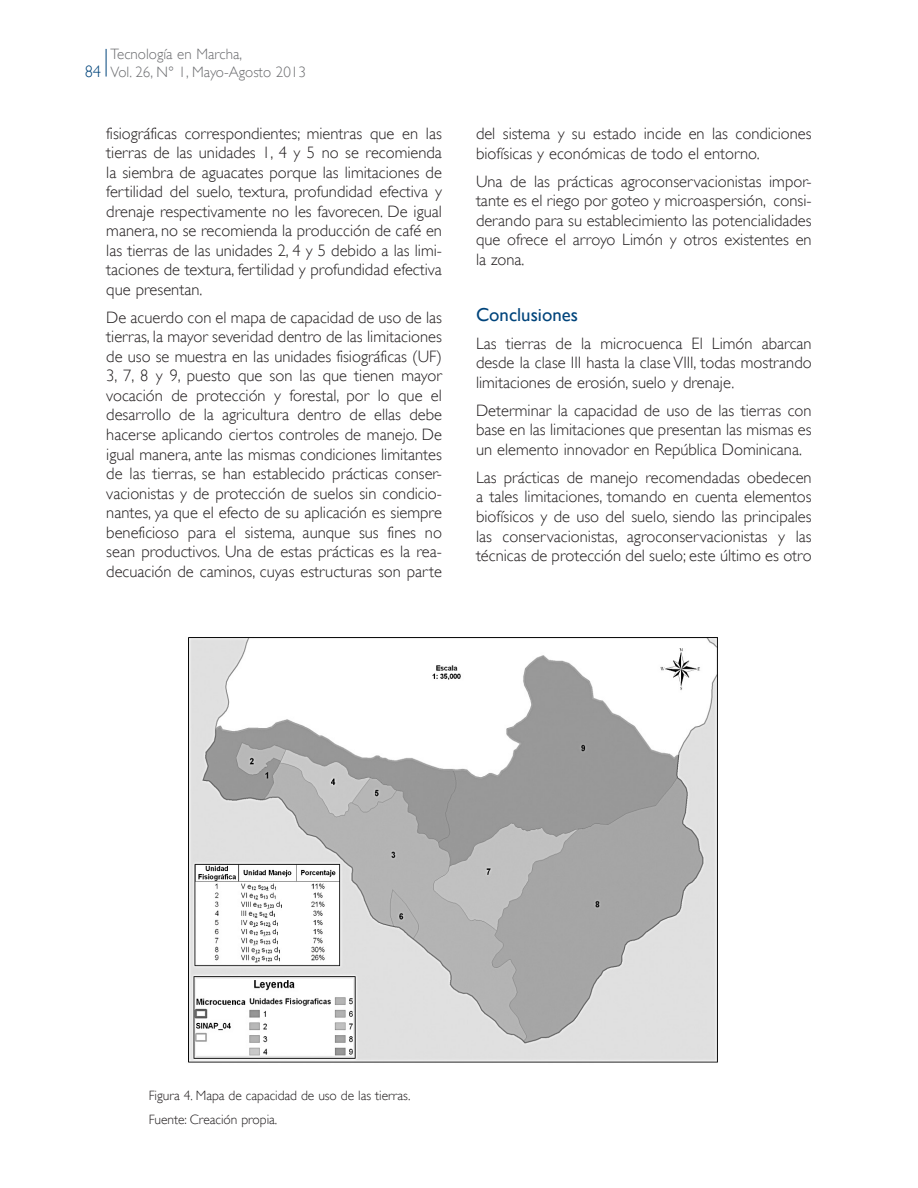
<style>
.page{position:relative;width:918px;height:1188px;background:#fff}
.page>*{position:absolute;margin:0;border:0;box-sizing:border-box;transform-origin:0 0}
.t1{font:18.75px "Gill Sans";color:#00447b}
.t2{font:300 16.5px/19.5px "Gill Sans";color:#231f20;text-align:justify}
.t3{font:300 15px/18px "Gill Sans";color:#6c6d70}
.t4{font:300 13.5px/23.7px "Gill Sans";letter-spacing:-.005em;color:#231f20}
.s1{font-size:16.5px;color:#00447b}
</style>
<div class="page">
<svg style="left:106px;top:49px;width:1px;height:28px"></svg>
<img style="left:188px;top:637px;width:530px;height:426px">
<p class="t3" style="left:85px;top:44px;width:223px;text-indent:26px">Tecnología en Marcha,<br><span class="s1">84</span> Vol. 26, N° 1, Mayo-Agosto 2013</p>
<p class="t2" style="left:106px;top:124px;width:337px">fisiográficas correspondientes; mientras que en las tierras de las unidades 1, 4 y 5 no se recomienda la siembra de aguacates porque las limitaciones de fertilidad del suelo, textura, profundidad efectiva y drenaje respectivamente no les favorecen. De igual manera, no se recomienda la producción de café en las tierras de las unidades 2, 4 y 5 debido a las limi&shy;taciones de textura, fertilidad y profundidad efectiva que presentan.</p>
<p class="t2" style="left:106px;top:308px;width:337px">De acuerdo con el mapa de capacidad de uso de las tierras, la mayor severidad dentro de las limitaciones de uso se muestra en las unidades fisiográficas (UF)<br>3, 7, 8 y 9, puesto que son las que tienen mayor vocación de protección y forestal, por lo que el desarrollo de la agricultura dentro de ellas debe hacerse aplicando ciertos controles de manejo. De igual manera, ante las mismas condiciones limitantes de las tierras, se han establecido prácticas conser&shy;vacionistas y de protección de suelos sin condicio&shy;nantes, ya que el efecto de su aplicación es siempre beneficioso para el sistema, aunque sus fines no sean productivos. Una de estas prácticas es la rea&shy;decuación de caminos, cuyas estructuras son parte</p>
<p class="t2" style="left:476px;top:124px;width:337px">del sistema y su estado incide en las condiciones biofísicas y económicas de todo el entorno.</p>
<p class="t2" style="left:476px;top:171px;width:337px">Una de las prácticas agroconservacionistas impor&shy;tante es el riego por goteo y microaspersión, consi&shy;derando para su establecimiento las potencialidades que ofrece el arroyo Limón y otros existentes en la zona.</p>
<p class="t1" style="left:476px;top:304px;width:103px">Conclusiones</p>
<p class="t2" style="left:476px;top:334px;width:337px">Las tierras de la microcuenca El Limón abarcan desde la clase III hasta la clase VIII, todas mostrando limitaciones de erosión, suelo y drenaje.</p>
<p class="t2" style="left:476px;top:401px;width:337px">Determinar la capacidad de uso de las tierras con base en las limitaciones que presentan las mismas es un elemento innovador en República Dominicana.</p>
<p class="t2" style="left:476px;top:468px;width:337px">Las prácticas de manejo recomendadas obedecen a tales limitaciones, tomando en cuenta elementos biofísicos y de uso del suelo, siendo las principales las conservacionistas, agroconservacionistas y las técnicas de protección del suelo; este último es otro</p>
<p class="t4" style="left:149px;top:1084px;width:263px">Figura 4. Mapa de capacidad de uso de las tierras.<br>Fuente: Creación propia.</p>
</div>
